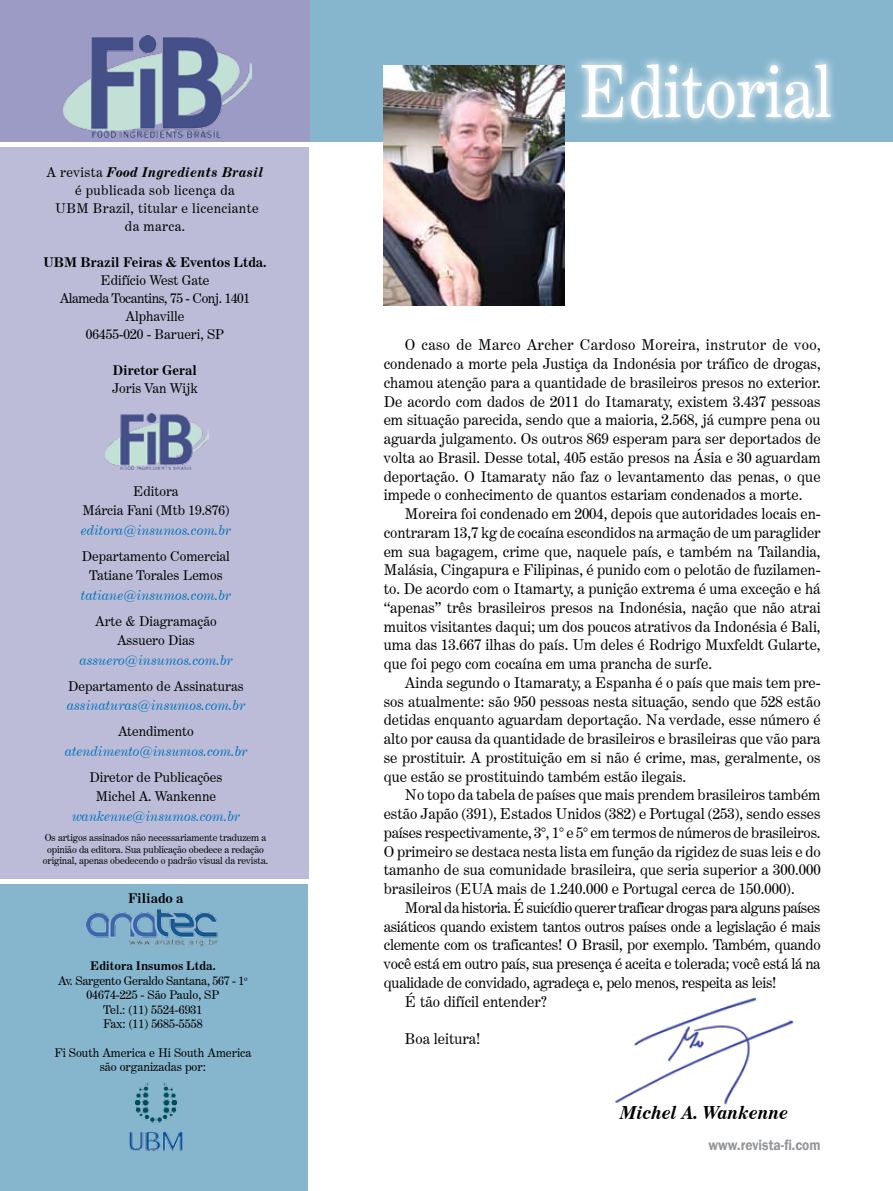
<style>
.page{position:relative;width:893px;height:1191px;background:#fff}
.page>*{position:absolute;margin:0;border:0;box-sizing:border-box;transform-origin:0 0}
.t1{font:72px "Century Expanded BT";color:#fff;scale:.9 1}
.t2{font:italic 700 18px "Century Expanded BT";color:#000}
.t3{font:15px/18.8px "Century Expanded BT";letter-spacing:-.02em;color:#000;text-align:justify}
.t4{font:15px "Century Expanded BT";color:#000}
.t5{font:600 15px "Franklin Gothic";color:#939598;scale:.9 1}
.t6{font:13.5px/19.5px "Century Expanded BT";color:#000;text-align:center}
.t7{font:italic 13.5px "Century Expanded BT";color:#0072bc}
.t8{font:13.5px/18px "Century Expanded BT";letter-spacing:.03em;color:#000;text-align:center}
.t9{font:700 13.5px "Century Expanded BT";color:#000}
.t10{font:12px/14.4px "Century Expanded BT";color:#000;text-align:center}
.t11{font:9.75px/11.7px "Century Expanded BT";letter-spacing:-.01em;color:#000;text-align:center}
.s1{font-weight:700;font-style:italic}
.s2{font-weight:700}
</style>
<div class="page">
<div style="left:0;top:884px;width:307px;height:307px;background:#86b6ce"></div>
<div style="left:0;top:147px;width:309px;height:731px;background:#bcbcd8"></div>
<div style="left:289px;top:0;width:604px;height:141px;background:#86b6ce"></div>
<div style="left:0;top:0;width:310px;height:141px;background:#9b9bc5"></div>
<svg style="left:578px;top:59px;width:257px;height:64px"></svg>
<img style="left:64px;top:35px;width:188px;height:103px">
<img style="left:105px;top:414px;width:103px;height:55px">
<img style="left:86px;top:908px;width:132px;height:39px">
<img style="left:129px;top:1082px;width:54px;height:69px">
<img style="left:384px;top:65px;width:180px;height:241px">
<img style="left:615px;top:997px;width:179px;height:108px">
<p class="t8" style="left:47px;top:163px;width:218px">A revista <span class="s1">Food Ingredients Brasil </span>é publicada sob licença da<br>UBM Brazil, titular e licenciante da marca.</p>
<p class="t9" style="left:43px;top:254px;width:225px">UBM Brazil Feiras &amp; Eventos Ltda.</p>
<p class="t6" style="left:60px;top:271px;width:192px;line-height:18px">Edifício West Gate<br>Alameda Tocantins, 75 - Conj. 1401<br>Alphaville<br>06455-020 - Barueri, SP</p>
<p class="t9" style="left:113px;top:362px;width:86px">Diretor Geral</p>
<p class="t6" style="left:112px;top:379px;width:87px">Joris Van Wijk</p>
<p class="t6" style="left:82px;top:481px;width:149px">Editora<br>Márcia Fani (Mtb 19.876)</p>
<p class="t7" style="left:81px;top:521px;width:151px">editora@insumos.com.br</p>
<p class="t6" style="left:82px;top:546px;width:150px">Departamento Comercial<br>Tatiane Torales Lemos</p>
<p class="t7" style="left:81px;top:586px;width:151px">tatiane@insumos.com.br</p>
<p class="t6" style="left:95px;top:611px;width:123px">Arte &amp; Diagramação<br>Assuero Dias</p>
<p class="t7" style="left:79px;top:652px;width:155px">assuero@insumos.com.br</p>
<p class="t6" style="left:68px;top:676px;width:177px">Departamento de Assinaturas</p>
<p class="t7" style="left:67px;top:697px;width:180px">assinaturas@insumos.com.br</p>
<p class="t6" style="left:118px;top:721px;width:77px">Atendimento</p>
<p class="t7" style="left:65px;top:743px;width:184px">atendimento@insumos.com.br</p>
<p class="t6" style="left:89px;top:767px;width:134px">Diretor de Publicações<br>Michel A. Wankenne</p>
<p class="t7" style="left:72px;top:808px;width:169px">wankenne@insumos.com.br</p>
<p class="t11" style="left:43px;top:831px;width:227px">Os artigos assinados não necessariamente traduzem a opinião da editora. Sua publicação obedece a redação original, apenas obedecendo o padrão visual da revista.</p>
<p class="t9" style="left:128px;top:890px;width:57px">Filiado a</p>
<p class="t10" style="left:58px;top:958px;width:191px"><span class="s2">Editora Insumos Ltda.<br></span>Av. Sargento Geraldo Santana, 567 - 1<sup>o<br></sup>04674-225 - São Paulo, SP<br>Tel.: (11) 5524-6931<br>Fax: (11) 5685-5558</p>
<p class="t10" style="left:54px;top:1045px;width:199px">Fi South America e Hi South America são organizadas por:</p>
<h1 class="t1" style="left:579px;top:47px;width:283px">Editorial</h1>
<p class="t3" style="left:384px;top:335px;width:439px;text-indent:21px">O caso de Marco Archer Cardoso Moreira, instrutor de voo, condenado a morte pela Justiça da Indonésia por tráfico de drogas, chamou atenção para a quantidade de brasileiros presos no exterior.<br>De acordo com dados de 2011 do Itamaraty, existem 3.437 pessoas em situação parecida, sendo que a maioria, 2.568, já cumpre pena ou aguarda julgamento. Os outros 869 esperam para ser deportados de volta ao Brasil. Desse total, 405 estão presos na Ásia e 30 aguardam deportação. O Itamaraty não faz o levantamento das penas, o que impede o conhecimento de quantos estariam condenados a morte.</p>
<p class="t3" style="left:384px;top:504px;width:438px;text-indent:21px">Moreira foi condenado em 2004, depois que autoridades locais en&shy;contraram 13,7 kg de cocaína escondidos na armação de um paraglider em sua bagagem, crime que, naquele país, e também na Tailandia, Malásia, Cingapura e Filipinas, é punido com o pelotão de fuzilamen&shy;to. De acordo com o Itamarty, a punição extrema é uma exceção e há “apenas” três brasileiros presos na Indonésia, nação que não atrai muitos visitantes daqui; um dos poucos atrativos da Indonésia é Bali, uma das 13.667 ilhas do país. Um deles é Rodrigo Muxfeldt Gularte, que foi pego com cocaína em uma prancha de surfe.</p>
<p class="t3" style="left:384px;top:673px;width:438px;text-indent:21px">Ainda segundo o Itamaraty, a Espanha é o país que mais tem pre&shy;sos atualmente: são 950 pessoas nesta situação, sendo que 528 estão detidas enquanto aguardam deportação. Na verdade, esse número é alto por causa da quantidade de brasileiros e brasileiras que vão para se prostituir. A prostituição em si não é crime, mas, geralmente, os que estão se prostituindo também estão ilegais.</p>
<p class="t3" style="left:384px;top:785px;width:438px;text-indent:21px">No topo da tabela de países que mais prendem brasileiros também estão Japão (391), Estados Unidos (382) e Portugal (253), sendo esses países respectivamente, 3°, 1° e 5° em termos de números de brasileiros.<br>O primeiro se destaca nesta lista em função da rigidez de suas leis e do tamanho de sua comunidade brasileira, que seria superior a 300.000 brasileiros (EUA mais de 1.240.000 e Portugal cerca de 150.000).</p>
<p class="t3" style="left:405px;top:898px;width:417px">Moral da historia. É suicídio querer traficar drogas para alguns países</p>
<p class="t3" style="left:384px;top:917px;width:438px">asiáticos quando existem tantos outros países onde a legislação é mais</p>
<p class="t3" style="left:384px;top:935px;width:438px">clemente com os traficantes! O Brasil, por exemplo. Também, quando</p>
<p class="t3" style="left:384px;top:954px;width:438px">você está em outro país, sua presença é aceita e tolerada; você está lá na</p>
<p class="t3" style="left:384px;top:973px;width:394px">qualidade de convidado, agradeça e, pelo menos, respeita as leis!</p>
<p class="t4" style="left:405px;top:992px;width:144px">É tão difícil entender?</p>
<p class="t4" style="left:405px;top:1029px;width:77px">Boa leitura!</p>
<p class="t2" style="left:620px;top:1101px;width:170px">Michel A. Wankenne</p>
<p class="t5" style="left:708px;top:1135px;width:126px">www.revista-fi.com</p>
</div>
